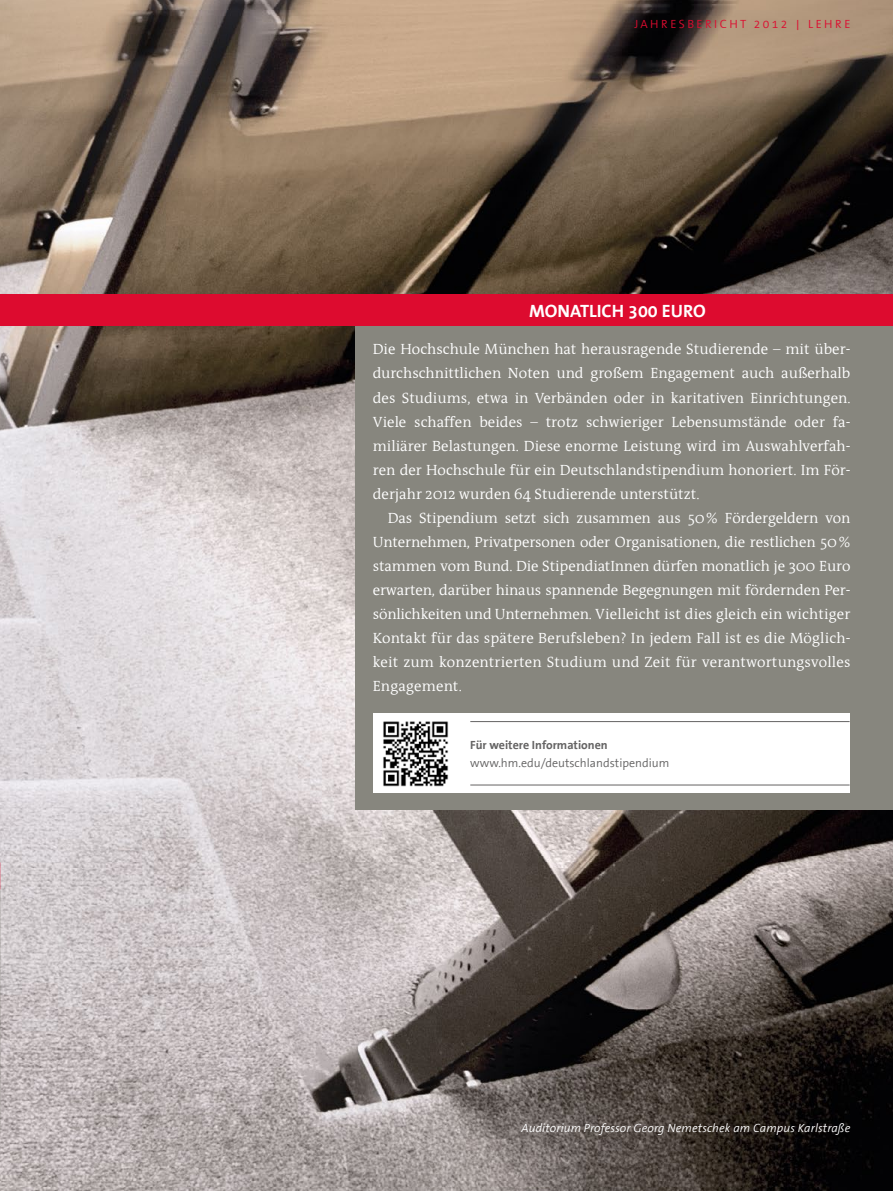
<style>
.page{position:relative;width:893px;height:1191px;background:#fff}
.page>*{position:absolute;margin:0;border:0;box-sizing:border-box;transform-origin:0 0}
.t1{font:700 18px "FHM The Sans";color:#fff}
.t2{font:15px/24px "FHM Antiqua";color:#fff;text-align:justify}
.t3{font:italic 12px "FHM The Sans";letter-spacing:.01em;color:#fff}
.t4{font:12px "FHM The Sans";color:#646363}
.t5{font:12px "FHM The Sans";letter-spacing:.2em;color:#dd0b2f}
.t6{font:700 12px "FHM The Sans";color:#646363}
.s1{font-family:"Franklin Gothic"}
</style>
<div class="page">
<img style="left:0;top:0;width:893px;height:1191px">
<div style="left:0;top:294px;width:893px;height:32px;background:#dd0b2f"></div>
<div style="left:356px;top:326px;width:537px;height:484px;background:#87867e"></div>
<div style="left:373px;top:713px;width:476px;height:79px;background:#fff"></div>
<img style="left:383px;top:721px;width:66px;height:66px">
<hr style="left:470px;top:721px;width:380px;height:1px;background:#646363">
<hr style="left:470px;top:784px;width:380px;height:1px;background:#646363">
<p class="t5" style="left:634px;top:17px;width:217px">JAHRESBERICHT 2012 <span class="s1">|</span> LEHRE</p>
<p class="t1" style="left:529px;top:301px;width:178px">MONATLICH 300 EURO</p>
<p class="t2" style="left:373px;top:338px;width:479px">Die Hochschule München hat herausragende Studierende – mit über&shy;durchschnittlichen Noten und großem Engagement auch außerhalb des Studiums, etwa in Verbänden oder in karitativen Einrichtungen.<br>Viele schaffen beides – trotz schwieriger Lebensumstände oder fa&shy;miliärer Belastungen. Diese enorme Leistung wird im Auswahlverfah&shy;ren der Hochschule für ein Deutschlandstipendium honoriert. Im För&shy;derjahr 2012 wurden 64 Studierende unterstützt.</p>
<p class="t2" style="left:373px;top:506px;width:479px;text-indent:15px">Das Stipendium setzt sich zusammen aus 50% Fördergeldern von Unternehmen, Privatpersonen oder Organisationen, die restlichen 50% stammen vom Bund. Die StipendiatInnen dürfen monatlich je 300 Euro erwarten, darüber hinaus spannende Begegnungen mit fördernden Per&shy;sönlichkeiten und Unternehmen. Vielleicht ist dies gleich ein wichtiger Kontakt für das spätere Berufsleben? In jedem Fall ist es die Möglich&shy;keit zum konzentrierten Studium und Zeit für verantwortungsvolles Engagement.</p>
<p class="t6" style="left:470px;top:738px;width:139px">Für weitere Informationen</p>
<p class="t4" style="left:470px;top:756px;width:201px">www.hm.edu/deutschlandstipendium</p>
<p class="t3" style="left:522px;top:1122px;width:330px">Auditorium Professor Georg Nemetschek am Campus Karlstraße</p>
</div>
